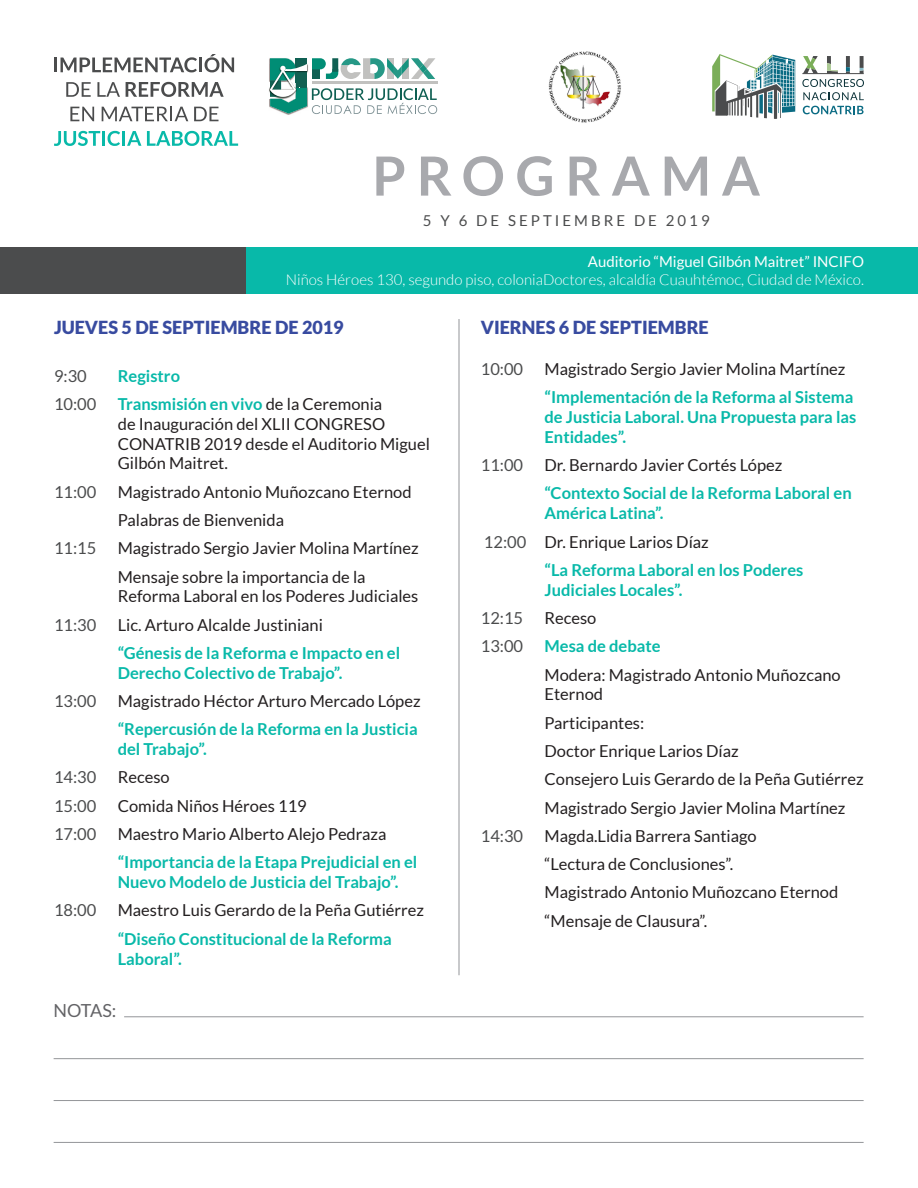
<style>
.page{position:relative;width:918px;height:1188px;background:#fff}
.page>*{position:absolute;margin:0;border:0;box-sizing:border-box;transform-origin:0 0}
.t1{font:700 54px "Lato";letter-spacing:.2em;color:#a8a9ad}
.t2{font:900 18px "Lato";color:#384ba0}
.t3{font:18px "Lato";letter-spacing:-.025em;color:#636366}
.t4{font:16.5px/19.8px "Lato";color:#231f20}
.t5{font:700 16.5px/19.8px "Lato";color:#08b9a9}
.t6{font:16.5px "Lato";color:#4b4c4d}
.t7{font:300 15px "Lato";color:#fff}
.t8{font:15px "Lato";color:#fff}
.t9{font:15px "Lato";letter-spacing:.2em;color:#4b4c4d}
.s1{font-weight:700;color:#08b9a9}
.s2{color:#4b4c4d}
</style>
<div class="page">
<hr style="left:459px;top:319px;width:1px;height:656px;background:#939598">
<hr style="left:124px;top:1017px;width:740px;height:1px;background:#939598">
<hr style="left:54px;top:1058px;width:810px;height:1px;background:#939598">
<hr style="left:54px;top:1100px;width:810px;height:1px;background:#939598">
<hr style="left:54px;top:1142px;width:810px;height:1px;background:#939598">
<div style="left:0;top:247px;width:246px;height:46px;background:#4b4c4d"></div>
<div style="left:247px;top:247px;width:671px;height:47px;background:#08b9a9"></div>
<img style="left:548px;top:51px;width:73px;height:72px">
<img style="left:269px;top:99px;width:22px;height:16px">
<img style="left:269px;top:58px;width:1px;height:24px">
<svg style="left:270px;top:58px;width:167px;height:56px"></svg>
<svg style="left:803px;top:106px;width:61px;height:8px"></svg>
<svg style="left:802px;top:56px;width:62px;height:44px"></svg>
<svg style="left:712px;top:54px;width:83px;height:65px"></svg>
<hr style="left:54px;top:58px;width:3px;height:14px;background:#4b4c4d">
<svg style="left:61px;top:57px;width:136px;height:15px"></svg>
<hr style="left:199px;top:58px;width:3px;height:14px;background:#4b4c4d">
<svg style="left:205px;top:54px;width:29px;height:18px"></svg>
<svg style="left:66px;top:82px;width:25px;height:15px"></svg>
<svg style="left:97px;top:82px;width:23px;height:15px"></svg>
<svg style="left:126px;top:82px;width:98px;height:15px"></svg>
<svg style="left:70px;top:107px;width:24px;height:14px"></svg>
<svg style="left:102px;top:107px;width:86px;height:14px"></svg>
<svg style="left:194px;top:107px;width:25px;height:14px"></svg>
<svg style="left:54px;top:131px;width:46px;height:15px"></svg>
<hr style="left:102px;top:131px;width:3px;height:15px;background:#08b9a9">
<svg style="left:108px;top:131px;width:12px;height:15px"></svg>
<hr style="left:122px;top:131px;width:3px;height:15px;background:#08b9a9">
<svg style="left:127px;top:131px;width:14px;height:15px"></svg>
<svg style="left:147px;top:131px;width:91px;height:15px"></svg>
<p class="t1" style="left:372px;top:145px;width:389px">PROGRAMA</p>
<p class="t9" style="left:423px;top:212px;width:288px">5 Y 6 DE SEPTIEMBRE DE 2019</p>
<p class="t8" style="left:588px;top:253px;width:278px">Auditorio “Miguel Gilbón Maitret” INCIFO</p>
<p class="t7" style="left:286px;top:272px;width:580px">Niños Héroes 130, segundo piso, coloniaDoctores, alcaldía Cuauhtémoc, Ciudad de México.</p>
<p class="t2" style="left:54px;top:316px;width:291px">JUEVES 5 DE SEPTIEMBRE DE 2019</p>
<p class="t6" style="left:54px;top:366px;width:34px">9:30</p>
<p class="t5" style="left:118px;top:365px;width:64px">Registro</p>
<p class="t6" style="left:54px;top:395px;width:44px">10:00</p>
<p class="t4" style="left:118px;top:394px;width:314px"><span class="s1">Transmisión en vivo</span> de la Ceremonia<br>de Inauguración del XLII CONGRESO<br>CONATRIB 2019 desde el Auditorio Miguel<br>Gilbón Maitret.</p>
<p class="t6" style="left:54px;top:482px;width:44px">11:00</p>
<p class="t4" style="left:118px;top:482px;width:295px">Magistrado Antonio Muñozcano Eternod</p>
<p class="t4" style="left:118px;top:510px;width:168px">Palabras de Bienvenida</p>
<p class="t6" style="left:54px;top:539px;width:44px">11:15</p>
<p class="t4" style="left:118px;top:538px;width:302px">Magistrado Sergio Javier Molina Martínez</p>
<p class="t4" style="left:118px;top:567px;width:302px">Mensaje sobre la importancia de la<br>Reforma Laboral en los Poderes Judiciales</p>
<p class="t6" style="left:54px;top:615px;width:44px">11:30</p>
<p class="t4" style="left:118px;top:615px;width:207px">Lic. Arturo Alcalde Justiniani</p>
<p class="t5" style="left:118px;top:643px;width:284px">“Génesis de la Reforma e Impacto en el<br>Derecho Colectivo de Trabajo”.</p>
<p class="t6" style="left:54px;top:692px;width:44px">13:00</p>
<p class="t4" style="left:118px;top:691px;width:304px">Magistrado Héctor Arturo Mercado López</p>
<p class="t5" style="left:118px;top:719px;width:301px">“Repercusión de la Reforma en la Justicia del Trabajo”.</p>
<p class="t6" style="left:54px;top:768px;width:44px">14:30</p>
<p class="t4" style="left:118px;top:767px;width:53px">Receso</p>
<p class="t6" style="left:54px;top:797px;width:44px">15:00</p>
<p class="t4" style="left:118px;top:796px;width:191px">Comida Niños Héroes 119</p>
<p class="t6" style="left:54px;top:825px;width:44px">17:00</p>
<p class="t4" style="left:118px;top:824px;width:270px">Maestro Mario Alberto Alejo Pedraza</p>
<p class="t5" style="left:118px;top:852px;width:301px">“Importancia de la Etapa Prejudicial en el<br>Nuevo Modelo de Justicia del Trabajo”.</p>
<p class="t6" style="left:54px;top:901px;width:44px">18:00</p>
<p class="t4" style="left:118px;top:901px;width:308px">Maestro Luis Gerardo de la Peña Gutiérrez</p>
<p class="t5" style="left:118px;top:929px;width:275px">“Diseño Constitucional de la Reforma<br>Laboral”.</p>
<p class="t3" style="left:54px;top:1000px;width:64px">NOTAS:</p>
<p class="t2" style="left:481px;top:316px;width:230px">VIERNES 6 DE SEPTIEMBRE</p>
<p class="t6" style="left:481px;top:360px;width:44px">10:00</p>
<p class="t4" style="left:545px;top:359px;width:302px">Magistrado Sergio Javier Molina Martínez</p>
<p class="t5" style="left:545px;top:387px;width:313px">“Implementación de la Reforma al Sistema de Justicia Laboral. Una Propuesta para las<br>Entidades”.</p>
<p class="t6" style="left:481px;top:456px;width:44px">11:00</p>
<p class="t4" style="left:545px;top:455px;width:239px">Dr. Bernardo Javier Cortés López</p>
<p class="t5" style="left:545px;top:483px;width:309px">“Contexto Social de la Reforma Laboral en<br>América Latina”.</p>
<p class="t4" style="left:484px;top:532px;width:226px"><span class="s2">12:00</span> Dr. Enrique Larios Díaz</p>
<p class="t5" style="left:545px;top:560px;width:260px">“La Reforma Laboral en los Poderes<br>Judiciales Locales”.</p>
<p class="t6" style="left:481px;top:609px;width:44px">12:15</p>
<p class="t4" style="left:545px;top:608px;width:53px">Receso</p>
<p class="t6" style="left:481px;top:637px;width:44px">13:00</p>
<p class="t5" style="left:545px;top:636px;width:118px">Mesa de debate</p>
<p class="t4" style="left:545px;top:665px;width:298px">Modera: Magistrado Antonio Muñozcano<br>Eternod</p>
<p class="t4" style="left:545px;top:713px;width:101px">Participantes:</p>
<p class="t4" style="left:545px;top:741px;width:196px">Doctor Enrique Larios Díaz</p>
<p class="t4" style="left:545px;top:769px;width:321px">Consejero Luis Gerardo de la Peña Gutiérrez</p>
<p class="t4" style="left:545px;top:798px;width:302px">Magistrado Sergio Javier Molina Martínez</p>
<p class="t6" style="left:481px;top:827px;width:44px">14:30</p>
<p class="t4" style="left:545px;top:826px;width:214px">Magda.Lidia Barrera Santiago</p>
<p class="t4" style="left:545px;top:854px;width:190px">“Lectura de Conclusiones”.</p>
<p class="t4" style="left:545px;top:883px;width:295px">Magistrado Antonio Muñozcano Eternod</p>
<p class="t4" style="left:545px;top:911px;width:164px">“Mensaje de Clausura”.</p>
</div>
